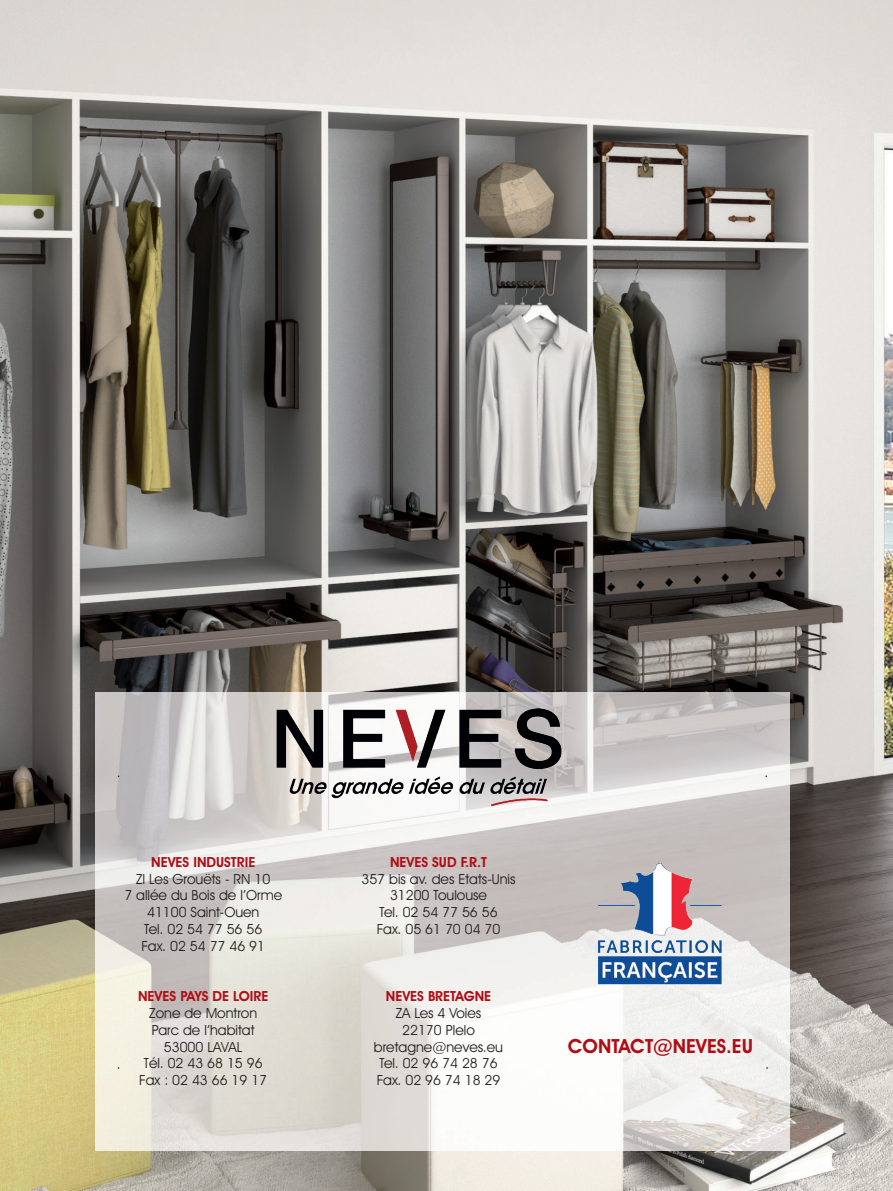
<style>
.page{position:relative;width:893px;height:1191px;background:#fff}
.page>*{position:absolute;margin:0;border:0;box-sizing:border-box;transform-origin:0 0}
.t1{font:600 19.6px "Avant Garde IT Cby BT";color:#b00d15}
.t2{font:14px/16.8px "Avant Garde IT Cby BT";color:#231f20;text-align:center}
.t3{font:600 14px "Avant Garde IT Cby BT";color:#b00d15}
</style>
<div class="page">
<img style="left:0;top:0;width:893px;height:1191px">
<img style="left:96px;top:692px;width:694px;height:458px">
<svg style="left:118px;top:1067px;width:650px;height:1px"></svg>
<svg style="left:118px;top:775px;width:649px;height:2px"></svg>
<img style="left:377px;top:1129px;width:30px;height:1px">
<img style="left:276px;top:708px;width:286px;height:97px">
<img style="left:580px;top:843px;width:160px;height:160px">
<p class="t3" style="left:151px;top:853px;width:106px">NEVES INDUSTRIE</p>
<p class="t2" style="left:124px;top:870px;width:159px">ZI Les Grouëts - RN 10<br>7 allée du Bois de l’Orme<br>41100 Saint-Ouen<br>Tel. 02 54 77 56 56<br>Fax. 02 54 77 46 91</p>
<p class="t3" style="left:138px;top:987px;width:132px">NEVES PAYS DE LOIRE</p>
<p class="t2" style="left:139px;top:1004px;width:129px">Zone de Montron<br>Parc de l’habitat<br>53000 LAVAL<br>Tél. 02 43 68 15 96<br>Fax : 02 43 66 19 17</p>
<p class="t3" style="left:390px;top:853px;width:99px">NEVES SUD F.R.T</p>
<p class="t2" style="left:361px;top:870px;width:156px">357 bis av. des Etats-Unis<br>31200 Toulouse<br>Tel. 02 54 77 56 56<br>Fax. 05 61 70 04 70</p>
<p class="t3" style="left:386px;top:987px;width:107px">NEVES BRETAGNE</p>
<p class="t2" style="left:374px;top:1004px;width:131px">ZA Les 4 Voies<br>22170 Plelo bretagne@neves.eu<br>Tel. 02 96 74 28 76<br>Fax. 02 96 74 18 29</p>
<h1 class="t1" style="left:568px;top:1034px;width:187px">CONTACT@NEVES.EU</h1>
</div>
